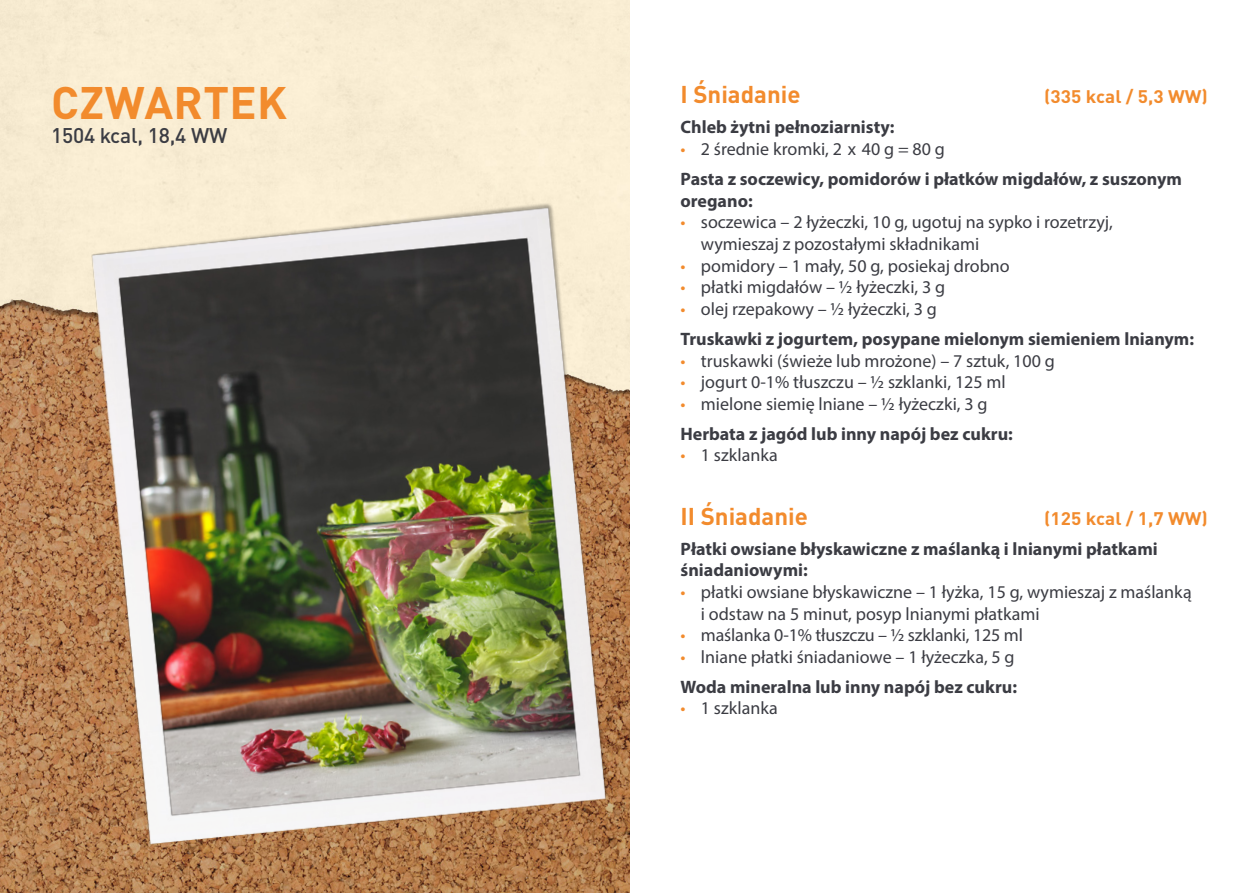
<style>
.page{position:relative;width:1259px;height:893px;background:#fff}
.page>*{position:absolute;margin:0;border:0;box-sizing:border-box;transform-origin:0 0}
.t1{font:700 45px "DIN Pro";letter-spacing:.01em;color:#f28b2d}
.t2{font:700 24px "DIN Pro";color:#f28b2d}
.t3{font:500 21px "DIN Pro";letter-spacing:-.01em;color:#3b3c43}
.t4{font:18px/21.6px "Myriad Pro";color:#3b3c43}
.t5{font:700 18px/30.2px "Myriad Pro";color:#3b3c43}
.t6{font:700 18px "DIN Pro";color:#f28b2d;scale:1.05 1}
.s1{font-weight:400;color:#f28b2d}
.s2{font-weight:400}
.s3{color:#f28b2d}
.s4{font-weight:700}
</style>
<div class="page">
<img style="left:0;top:424px;width:629px;height:469px">
<div style="left:0;top:0;width:629px;height:424px;background:#f9edd3"></div>
<img style="left:74px;top:191px;width:545px;height:674px">
<h1 class="t1" style="left:51px;top:73px;width:237px">CZWARTEK</h1>
<p class="t3" style="left:51px;top:119px;width:178px">1504 kcal, 18,4 WW</p>
<h2 class="t2" style="left:680px;top:78px;width:122px">I Śniadanie</h2>
<p class="t6" style="left:1044px;top:85px;width:157px">(335 kcal / 5,3 WW)</p>
<p class="t5" style="left:680px;top:112px;width:215px">Chleb żytni pełnoziarnisty:</p>
<p class="t5" style="left:680px;top:133px;width:503px"><span class="s1">•</span> <span class="s2">2 średnie kromki, 2 x 40 g = 80 g<br></span>Pasta z soczewicy, pomidorów i płatków migdałów, z suszonym</p>
<p class="t5" style="left:680px;top:185px;width:74px">oregano:</p>
<p class="t4" style="left:701px;top:211px;width:413px;text-indent:-20px"><span class="s3">•</span> soczewica – 2 łyżeczki, 10 g, ugotuj na sypko i rozetrzyj, wymieszaj z pozostałymi składnikami</p>
<p class="t4" style="left:680px;top:254px;width:331px"><span class="s3">•</span> pomidory – 1 mały, 50 g, posiekaj drobno</p>
<p class="t4" style="left:680px;top:276px;width:266px"><span class="s3">•</span> płatki migdałów – ½ łyżeczki, 3 g</p>
<p class="t5" style="left:680px;top:293px;width:515px"><span class="s1">•</span> <span class="s2">olej rzepakowy – ½ łyżeczki, 3 g<br></span>Truskawki z jogurtem, posypane mielonym siemieniem lnianym:</p>
<p class="t4" style="left:680px;top:349px;width:376px"><span class="s3">•</span> truskawki (świeże lub mrożone) – 7 sztuk, 100 g</p>
<p class="t4" style="left:680px;top:371px;width:327px"><span class="s3">•</span> jogurt 0-1% tłuszczu – ½ szklanki, 125 ml</p>
<p class="t5" style="left:680px;top:388px;width:334px"><span class="s1">•</span> <span class="s2">mielone siemię lniane – ½ łyżeczki, 3 g<br></span>Herbata z jagód lub inny napój bez cukru:</p>
<p class="t4" style="left:680px;top:444px;width:99px"><span class="s3">•</span> 1 szklanka</p>
<h2 class="t2" style="left:680px;top:500px;width:129px">II Śniadanie</h2>
<p class="t6" style="left:1044px;top:506px;width:157px">(125 kcal / 1,7 WW)</p>
<p class="t5" style="left:680px;top:537px;width:479px;line-height:21.6px">Płatki owsiane błyskawiczne z maślanką i lnianymi płatkami śniadaniowymi:</p>
<p class="t4" style="left:701px;top:581px;width:492px;text-indent:-20px"><span class="s3">•</span> płatki owsiane błyskawiczne – 1 łyżka, 15 g, wymieszaj z maślanką i odstaw na 5 minut, posyp lnianymi płatkami</p>
<p class="t4" style="left:680px;top:624px;width:344px"><span class="s3">•</span> maślanka 0-1% tłuszczu – ½ szklanki, 125 ml</p>
<p class="t4" style="left:680px;top:641px;width:338px;line-height:30.2px"><span class="s3">•</span> lniane płatki śniadaniowe – 1 łyżeczka, 5 g<br><span class="s4">Woda mineralna lub inny napój bez cukru:</span></p>
<p class="t4" style="left:680px;top:697px;width:99px"><span class="s3">•</span> 1 szklanka</p>
</div>
